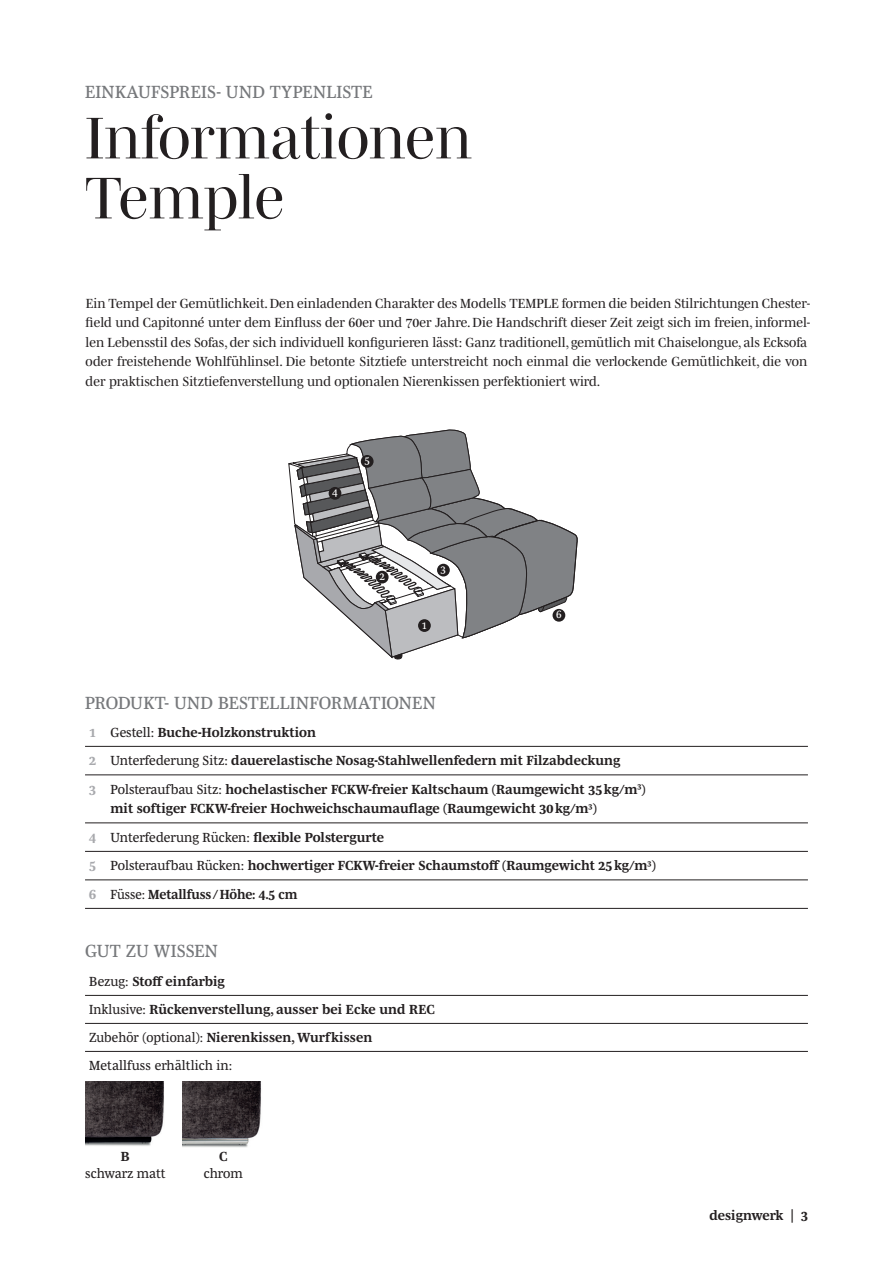
<style>
.page{position:relative;width:893px;height:1263px;background:#fff}
.page>*{position:absolute;margin:0;border:0;box-sizing:border-box;transform-origin:0 0}
.t1{font:60px/60px "Mencken Std Head";color:#231f20}
.t2{font:18px "Mencken Std Text";letter-spacing:.01em;color:#76787b}
.t3{font:700 13.5px/28.5px "Mencken Std Text";color:#231f20}
.t4{font:13.5px/19.5px "Mencken Std";color:#231f20}
.t5{font:13.5px "Mencken Std Text";color:#231f20}
.t6{font:10.8px "Mencken Std Text";color:#fff}
.s1{color:#a8a9ad}
.s2{font-weight:400}
</style>
<div class="page">
<svg style="left:288px;top:429px;width:290px;height:231px"></svg>
<div style="left:376px;top:571px;width:13px;height:12px;background:#231f20;border-radius:50%"></div>
<div style="left:553px;top:609px;width:12px;height:13px;background:#231f20;border-radius:50%"></div>
<div style="left:418px;top:619px;width:13px;height:13px;background:#231f20;border-radius:50%"></div>
<div style="left:437px;top:564px;width:13px;height:12px;background:#231f20;border-radius:50%"></div>
<div style="left:329px;top:487px;width:12px;height:13px;background:#231f20;border-radius:50%"></div>
<div style="left:361px;top:455px;width:13px;height:13px;background:#231f20;border-radius:50%"></div>
<img style="left:183px;top:1081px;width:79px;height:66px">
<img style="left:85px;top:1081px;width:79px;height:65px">
<hr style="left:85px;top:746px;width:723px;height:1px;background:#231f20">
<hr style="left:85px;top:775px;width:723px;height:1px;background:#231f20">
<hr style="left:85px;top:823px;width:723px;height:1px;background:#231f20">
<hr style="left:85px;top:851px;width:723px;height:1px;background:#231f20">
<hr style="left:85px;top:880px;width:723px;height:1px;background:#231f20">
<hr style="left:85px;top:908px;width:723px;height:1px;background:#231f20">
<hr style="left:85px;top:995px;width:723px;height:1px;background:#231f20">
<hr style="left:85px;top:1023px;width:723px;height:1px;background:#231f20">
<hr style="left:85px;top:1051px;width:723px;height:1px;background:#231f20">
<h2 class="t2" style="left:85px;top:82px;width:289px">EINKAUFSPREIS- UND TYPENLISTE</h2>
<h1 class="t1" style="left:85px;top:107px;width:389px">Informationen<br>Temple</h1>
<p class="t4" style="left:86px;top:293px;width:726px">Ein Tempel der Gemütlichkeit. Den einladenden Charakter des Modells TEMPLE formen die beiden Stilrichtungen Chester&shy;field und Capitonné unter dem Einfluss der 60er und 70er Jahre. Die Handschrift dieser Zeit zeigt sich im freien, informel&shy;len Lebensstil des Sofas, der sich individuell konfigurieren lässt: Ganz traditionell, gemütlich mit Chaiselongue, als Ecksofa oder freistehende Wohlfühlinsel. Die betonte Sitztiefe unterstreicht noch einmal die verlockende Gemütlichkeit, die von der praktischen Sitztiefenverstellung und optionalen Nierenkissen perfektioniert wird.</p>
<p class="t6" style="left:332px;top:486px;width:7px">4</p>
<p class="t6" style="left:364px;top:454px;width:7px">5</p>
<p class="t6" style="left:379px;top:570px;width:7px">2</p>
<p class="t6" style="left:441px;top:563px;width:7px">3</p>
<p class="t6" style="left:422px;top:619px;width:7px">1</p>
<p class="t6" style="left:556px;top:608px;width:7px">6</p>
<h2 class="t2" style="left:85px;top:692px;width:352px">PRODUKT- UND BESTELLINFORMATIONEN</h2>
<p class="t3" style="left:89px;top:717px;width:558px"><span class="s1">1</span> <span class="s2">Gestell:</span> Buche-Holzkonstruktion<br><span class="s1">2</span> <span class="s2">Unterfederung Sitz:</span> dauerelastische Nosag-Stahlwellenfedern mit Filzabdeckung<br><span class="s1">3</span> <span class="s2">Polsteraufbau Sitz:</span> hochelastischer FCKW-freier Kaltschaum (Raumgewicht 35kg/m<sup>3</sup>)</p>
<p class="t3" style="left:89px;top:794px;width:568px;text-indent:21px">mit softiger FCKW-freier Hochweichschaumauflage (Raumgewicht 30kg/m<sup>3</sup>)<br><span class="s1">4</span> <span class="s2">Unterfederung Rücken:</span> flexible Polstergurte<br><span class="s1">5</span> <span class="s2">Polsteraufbau Rücken:</span> hochwertiger FCKW-freier Schaumstoff (Raumgewicht 25kg/m<sup>3</sup>)<br><span class="s1">6</span> <span class="s2">Füsse:</span> Metallfuss/Höhe: 4.5 cm</p>
<h2 class="t2" style="left:85px;top:941px;width:134px">GUT ZU WISSEN</h2>
<p class="t3" style="left:89px;top:967px;width:347px"><span class="s2">Bezug:</span> Stoff einfarbig<br><span class="s2">Inklusive:</span> Rückenverstellung, ausser bei Ecke und REC <span class="s2">Zubehör (optional):</span> Nierenkissen, Wurfkissen <span class="s2">Metallfuss erhältlich in:</span></p>
<p class="t3" style="left:121px;top:1142px;width:10px">B</p>
<p class="t5" style="left:85px;top:1165px;width:82px">schwarz matt</p>
<p class="t3" style="left:219px;top:1142px;width:10px">C</p>
<p class="t5" style="left:204px;top:1165px;width:41px">chrom</p>
<p class="t3" style="left:709px;top:1201px;width:100px">designwerk | 3</p>
</div>
